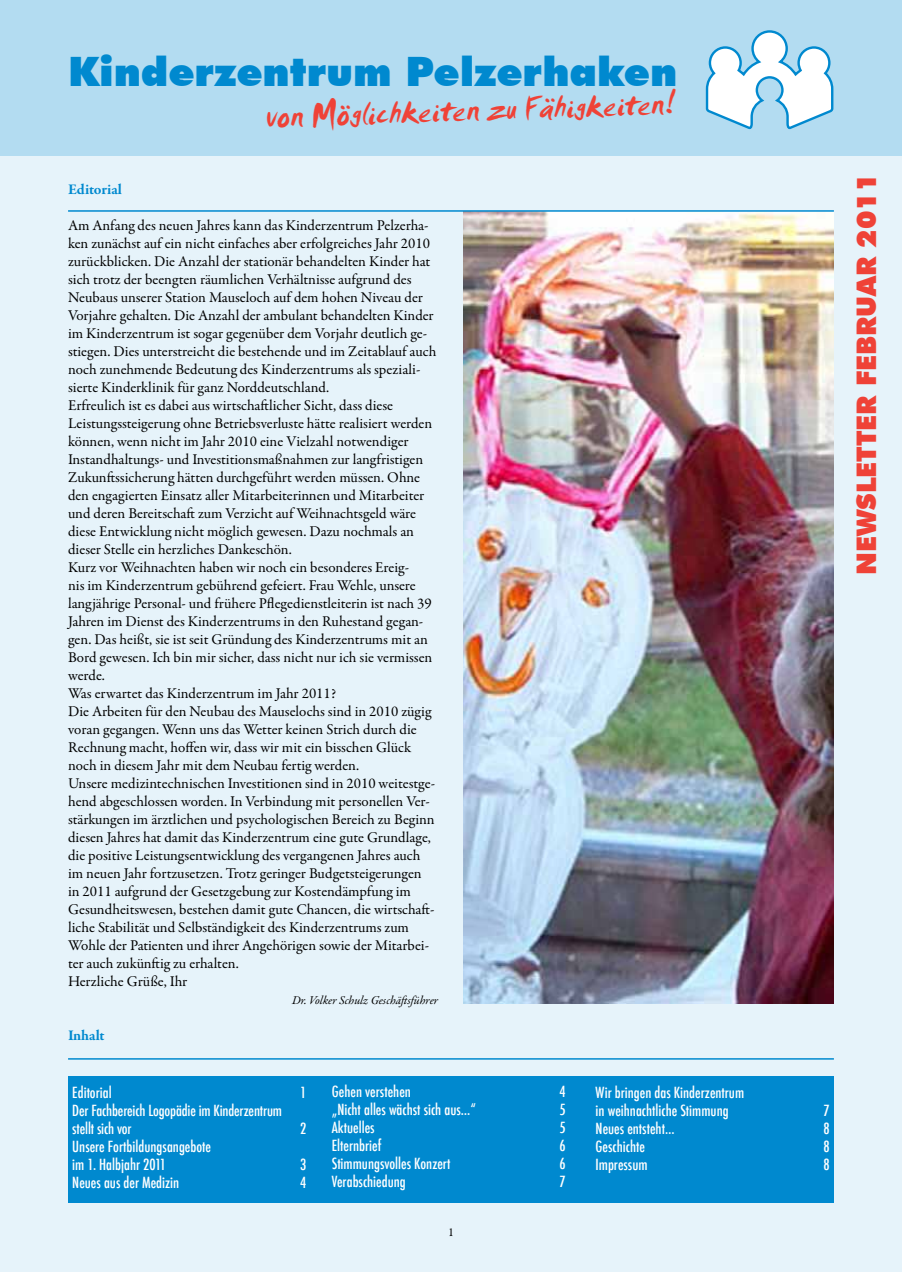
<style>
.page{position:relative;width:902px;height:1272px;background:#fff}
.page>*{position:absolute;margin:0;border:0;box-sizing:border-box;transform-origin:0 0}
.t1{font:900 40.5px "Futura BT";color:#0089cf}
.t2{font:34.5px "Smudger Let Plain";color:#ef4237}
.t3{font:900 27px "Futura BT";color:#ef4237}
.t4{font:15px/18px "Garamond Premr Pro";color:#000}
.t5{font:500 condensed 15px/18px "Futura";color:#fff}
.t6{font:700 15px "Garamond Premr Pro";letter-spacing:-.01em;color:#0089cf}
.t7{font:italic 12px "Garamond Premr Pro";letter-spacing:-.005em;color:#000}
.t8{font:12px "Garamond Premr Pro";color:#000}
</style>
<div class="page">
<div style="left:0;top:0;width:901px;height:1271px;background:#e6f3fa"></div>
<div style="left:0;top:0;width:901px;height:156px;background:#b3dcf1"></div>
<svg style="left:705px;top:31px;width:128px;height:99px"></svg>
<div style="left:68px;top:1076px;width:765px;height:126px;background:#0089cf"></div>
<img style="left:463px;top:212px;width:370px;height:791px">
<hr style="left:68px;top:210px;width:765px;height:2px;background:#0089cf">
<hr style="left:68px;top:1058px;width:765px;height:1px;background:#0089cf">
<h1 class="t1" style="left:68px;top:47px;width:610px">Kinderzentrum Pelzerhaken</h1>
<h2 class="t2" style="left:265px;top:96px;width:412px;rotate:-2deg">von Möglichkeiten zu Fähigkeiten!</h2>
<p class="t6" style="left:68px;top:180px;width:55px">Editorial</p>
<p class="t4" style="left:68px;top:216px;width:370px">Am Anfang des neuen Jahres kann das Kinderzentrum Pelzerha&shy;ken zunächst auf ein nicht einfaches aber erfolgreiches Jahr 2010 zurückblicken. Die Anzahl der stationär behandelten Kinder hat sich trotz der beengten räumlichen Verhältnisse aufgrund des Neubaus unserer Station Mauseloch auf dem hohen Niveau der Vorjahre gehalten. Die Anzahl der ambulant behandelten Kinder im Kinderzentrum ist sogar gegenüber dem Vorjahr deutlich ge&shy;stiegen. Dies unterstreicht die bestehende und im Zeitablauf auch noch zunehmende Bedeutung des Kinderzentrums als speziali&shy;sierte Kinderklinik für ganz Norddeutschland.<br>Erfreulich ist es dabei aus wirtschaftlicher Sicht, dass diese Leistungssteigerung ohne Betriebsverluste hätte realisiert werden können, wenn nicht im Jahr 2010 eine Vielzahl notwendiger Instandhaltungs- und Investitionsmaßnahmen zur langfristigen Zukunftssicherung hätten durchgeführt werden müssen. Ohne den engagierten Einsatz aller Mitarbeiterinnen und Mitarbeiter und deren Bereitschaft zum Verzicht auf Weihnachtsgeld wäre diese Entwicklung nicht möglich gewesen. Dazu nochmals an dieser Stelle ein herzliches Dankeschön.<br>Kurz vor Weihnachten haben wir noch ein besonderes Ereig-<br>nis im Kinderzentrum gebührend gefeiert. Frau Wehle, unsere langjährige Personal- und frühere Pflegedienstleiterin ist nach 39<br>Jahren im Dienst des Kinderzentrums in den Ruhestand gegan&shy;gen. Das heißt, sie ist seit Gründung des Kinderzentrums mit an Bord gewesen. Ich bin mir sicher, dass nicht nur ich sie vermissen werde.<br>Was erwartet das Kinderzentrum im Jahr 2011?<br>Die Arbeiten für den Neubau des Mauselochs sind in 2010 zügig voran gegangen. Wenn uns das Wetter keinen Strich durch die Rechnung macht, hoffen wir, dass wir mit ein bisschen Glück noch in diesem Jahr mit dem Neubau fertig werden.<br>Unsere medizintechnischen Investitionen sind in 2010 weitestge&shy;hend abgeschlossen worden. In Verbindung mit personellen Ver&shy;stärkungen im ärztlichen und psychologischen Bereich zu Beginn diesen Jahres hat damit das Kinderzentrum eine gute Grundlage, die positive Leistungsentwicklung des vergangenen Jahres auch im neuen Jahr fortzusetzen. Trotz geringer Budgetsteigerungen in 2011 aufgrund der Gesetzgebung zur Kostendämpfung im Gesundheitswesen, bestehen damit gute Chancen, die wirtschaft&shy;liche Stabilität und Selbständigkeit des Kinderzentrums zum Wohle der Patienten und ihrer Angehörigen sowie der Mitarbei&shy;ter auch zukünftig zu erhalten.<br>Herzliche Grüße, Ihr</p>
<p class="t7" style="left:292px;top:992px;width:148px">Dr. Volker Schulz Geschäftsführer</p>
<p class="t6" style="left:68px;top:1026px;width:38px">Inhalt</p>
<p class="t5" style="left:72px;top:1083px;width:41px">Editorial</p>
<p class="t5" style="left:300px;top:1083px;width:8px">1</p>
<p class="t5" style="left:72px;top:1101px;width:211px">Der Fachbereich Logopädie im Kinderzentrum stellt sich vor</p>
<p class="t5" style="left:300px;top:1119px;width:8px">2</p>
<p class="t5" style="left:72px;top:1137px;width:140px">Unsere Fortbildungsangebote im 1. Halbjahr 2011</p>
<p class="t5" style="left:300px;top:1155px;width:8px">3</p>
<p class="t5" style="left:72px;top:1173px;width:108px">Neues aus der Medizin</p>
<p class="t5" style="left:300px;top:1173px;width:8px">4</p>
<p class="t5" style="left:332px;top:1082px;width:81px">Gehen verstehen</p>
<p class="t5" style="left:559px;top:1082px;width:8px">4</p>
<p class="t5" style="left:332px;top:1100px;width:146px">„Nicht alles wächst sich aus…“</p>
<p class="t5" style="left:559px;top:1100px;width:8px">5</p>
<p class="t5" style="left:332px;top:1118px;width:44px">Aktuelles</p>
<p class="t5" style="left:559px;top:1118px;width:8px">5</p>
<p class="t5" style="left:332px;top:1136px;width:51px">Elternbrief</p>
<p class="t5" style="left:559px;top:1136px;width:8px">6</p>
<p class="t5" style="left:332px;top:1154px;width:120px">Stimmungsvolles Konzert</p>
<p class="t5" style="left:559px;top:1154px;width:8px">6</p>
<p class="t5" style="left:332px;top:1172px;width:75px">Verabschiedung</p>
<p class="t5" style="left:559px;top:1172px;width:8px">7</p>
<p class="t8" style="left:448px;top:1224px;width:7px">1</p>
<p class="t5" style="left:595px;top:1083px;width:150px">Wir bringen das Kinderzentrum in weihnachtliche Stimmung</p>
<p class="t5" style="left:823px;top:1101px;width:8px">7</p>
<p class="t5" style="left:595px;top:1119px;width:80px">Neues entsteht…</p>
<p class="t5" style="left:823px;top:1119px;width:8px">8</p>
<p class="t5" style="left:595px;top:1137px;width:51px">Geschichte</p>
<p class="t5" style="left:823px;top:1137px;width:8px">8</p>
<p class="t5" style="left:595px;top:1155px;width:53px">Impressum</p>
<p class="t5" style="left:823px;top:1155px;width:8px">8</p>
<h3 class="t3" style="left:850px;top:575px;width:403px;rotate:-90deg">NEWSLETTER FEBRUAR 2011</h3>
</div>
